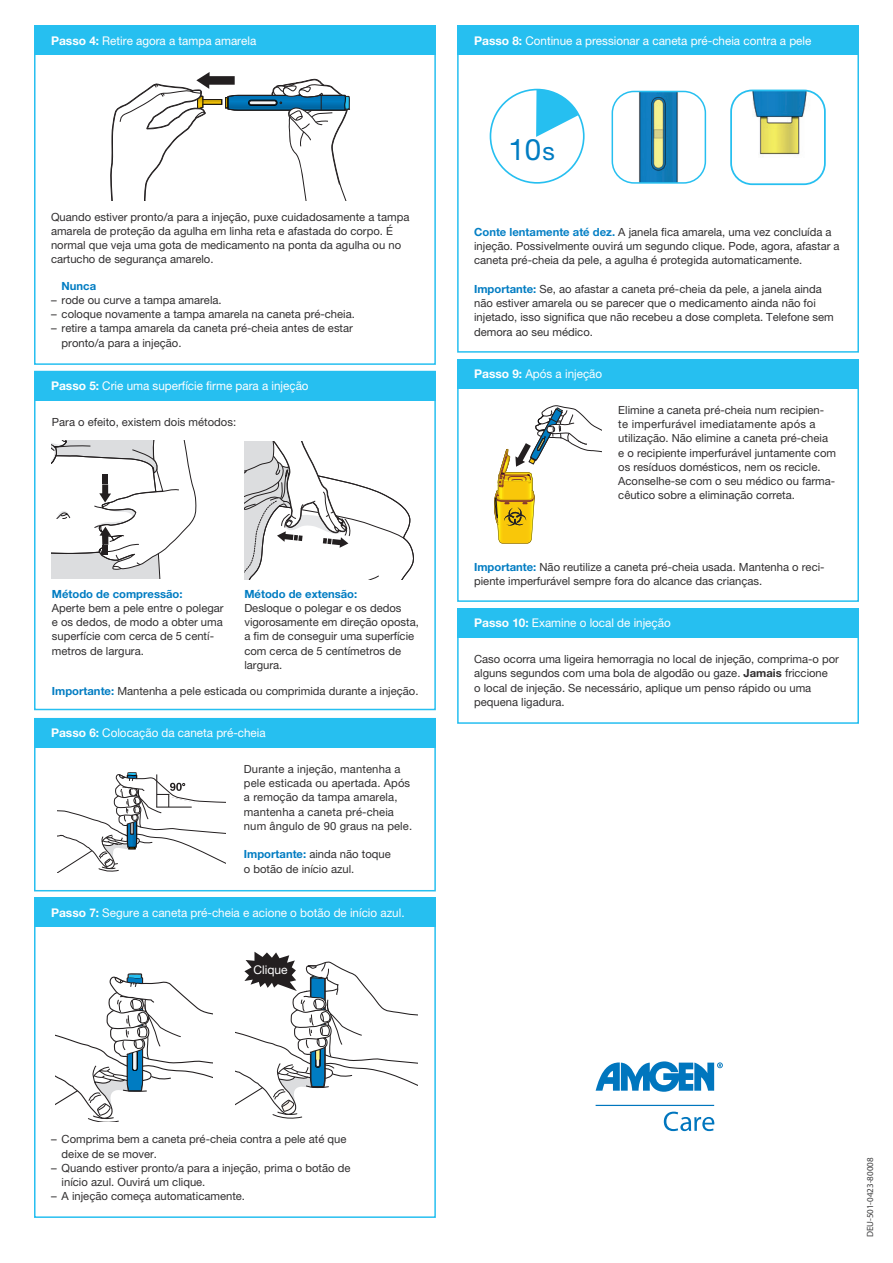
<style>
.page{position:relative;width:893px;height:1263px;background:#fff}
.page>*{position:absolute;margin:0;border:0;box-sizing:border-box;transform-origin:0 0}
.Body_copy{font:29.55px "Helvetica Neue LT Pro";color:#007cc2}
.Headline_Copy_H2{font:12px "Helvetica Neue LT Pro";color:#fff}
.Copy{font:12px "Helvetica Neue LT Pro";letter-spacing:-.005em;color:#fff}
.Copy-2{font:11.25px/14.2px "Helvetica Neue LT Pro";color:#312f30}
.Copy_Bullet{font:11.25px/14.2px "Helvetica Neue LT Pro";color:#312f30}
.Copy-3{font:700 11.25px "Helvetica Neue LT Pro";color:#007cc2}
.t1{font:9px "Myriad Pro";color:#3e3e3f}
.s1{font-weight:700}
.s2{font-weight:700;color:#007cc2}
.s3{font-size:24.75px}
.s4{font-weight:700;color:#0580c5}
</style>
<div class="page">
<div style="left:34px;top:26px;width:402px;height:339px;border:2px solid #26bff0"></div>
<svg style="left:110px;top:72px;width:240px;height:129px"></svg>
<div style="left:34px;top:26px;width:402px;height:29px;background:#26bff0"></div>
<div style="left:457px;top:26px;width:402px;height:327px;border:2px solid #26bff0"></div>
<svg style="left:536px;top:90px;width:46px;height:47px"></svg>
<div style="left:490px;top:89px;width:95px;height:95px;border:2px solid #26bff0;border-radius:50%"></div>
<img style="left:612px;top:91px;width:93px;height:91px">
<div style="left:612px;top:91px;width:94px;height:93px;border:2px solid #26bff0;border-radius:22px"></div>
<img style="left:733px;top:90px;width:90px;height:92px">
<div style="left:730px;top:90px;width:96px;height:95px;border:2px solid #26bff0;border-radius:21px"></div>
<div style="left:457px;top:26px;width:402px;height:29px;background:#26bff0"></div>
<div style="left:457px;top:359px;width:402px;height:243px;border:2px solid #26bff0"></div>
<svg style="left:494px;top:405px;width:107px;height:139px"></svg>
<div style="left:457px;top:359px;width:402px;height:30px;background:#26bff0"></div>
<div style="left:457px;top:608px;width:402px;height:116px;border:2px solid #26bff0"></div>
<div style="left:457px;top:608px;width:402px;height:30px;background:#26bff0"></div>
<div style="left:34px;top:371px;width:402px;height:339px;border:2px solid #26bff0"></div>
<svg style="left:52px;top:440px;width:145px;height:138px"></svg>
<svg style="left:244px;top:441px;width:170px;height:138px"></svg>
<div style="left:34px;top:371px;width:402px;height:30px;background:#26bff0"></div>
<svg style="left:57px;top:772px;width:168px;height:101px"></svg>
<div style="left:34px;top:718px;width:402px;height:173px;border:2px solid #26bff0"></div>
<div style="left:34px;top:718px;width:402px;height:30px;background:#26bff0"></div>
<div style="left:34px;top:897px;width:402px;height:321px;border:2px solid #26bff0"></div>
<svg style="left:55px;top:973px;width:157px;height:148px"></svg>
<svg style="left:236px;top:951px;width:182px;height:168px"></svg>
<div style="left:34px;top:897px;width:402px;height:30px;background:#26bff0"></div>
<svg style="left:596px;top:1061px;width:127px;height:70px"></svg>
<p class="Headline_Copy_H2" style="left:51px;top:33px;width:207px"><span class="s1">Passo 4:</span> Retire agora a tampa amarela</p>
<p class="Copy-2" style="left:51px;top:209px;width:360px">Quando estiver pronto/a para a injeção, puxe cuidadosamente a tampa amarela de proteção da agulha em linha reta e afastada do corpo. É normal que veja uma gota de medicamento na ponta da agulha ou no cartucho de segurança amarelo.</p>
<p class="Copy-3" style="left:62px;top:279px;width:36px">Nunca</p>
<p class="Copy_Bullet" style="left:51px;top:293px;width:172px">– rode ou curve a tampa amarela.</p>
<p class="Copy_Bullet" style="left:51px;top:307px;width:305px">– coloque novamente a tampa amarela na caneta pré-cheia.</p>
<p class="Copy_Bullet" style="left:62px;top:321px;width:293px;text-indent:-11px">– retire a tampa amarela da caneta pré-cheia antes de estar pronto/a para a injeção.</p>
<p class="Headline_Copy_H2" style="left:51px;top:378px;width:259px"><span class="s1">Passo 5:</span> Crie uma superfície firme para a injeção</p>
<p class="Copy-2" style="left:52px;top:415px;width:186px">Para o efeito, existem dois métodos:</p>
<p class="Copy-3" style="left:52px;top:586px;width:132px">Método de compressão:</p>
<p class="Copy-2" style="left:52px;top:600px;width:173px">Aperte bem a pele entre o polegar e os dedos, de modo a obter uma superfície com cerca de 5 centí&shy;metros de largura.</p>
<p class="Copy-3" style="left:244px;top:586px;width:114px">Método de extensão:</p>
<p class="Copy-2" style="left:244px;top:600px;width:176px">Desloque o polegar e os dedos vigorosamente em direção oposta, a fim de conseguir uma superfície com cerca de 5 centímetros de largura.</p>
<p class="Copy-2" style="left:52px;top:684px;width:368px"><span class="s2">Importante:</span> Mantenha a pele esticada ou comprimida durante a injeção.</p>
<p class="Headline_Copy_H2" style="left:51px;top:726px;width:216px"><span class="s1">Passo 6:</span> Colocação da caneta pré-cheia</p>
<p class="Copy-2" style="left:244px;top:761px;width:170px">Durante a injeção, mantenha a pele esticada ou apertada. Após a remoção da tampa amarela, mantenha a caneta pré-cheia num ângulo de 90 graus na pele.</p>
<p class="Copy-2" style="left:244px;top:847px;width:148px"><span class="s2">Importante:</span> ainda não toque o botão de início azul.</p>
<p class="Headline_Copy_H2" style="left:51px;top:905px;width:355px"><span class="s1">Passo 7:</span> Segure a caneta pré-cheia e acione o botão de início azul.</p>
<p class="Copy" style="left:253px;top:963px;width:36px">Clique</p>
<p class="Headline_Copy_H2" style="left:474px;top:33px;width:339px"><span class="s1">Passo 8:</span> Continue a pressionar a caneta pré-cheia contra a pele</p>
<p class="Body_copy" style="left:509px;top:132px;width:48px">10<span class="s3">s</span></p>
<p class="Copy-2" style="left:474px;top:225px;width:367px"><span class="s4">Conte lentamente até dez.</span> A janela fica amarela, uma vez concluída a injeção. Possivelmente ouvirá um segundo clique. Pode, agora, afastar a caneta pré-cheia da pele, a agulha é protegida automaticamente.</p>
<p class="Copy-2" style="left:474px;top:282px;width:361px"><span class="s2">Importante:</span> Se, ao afastar a caneta pré-cheia da pele, a janela ainda não estiver amarela ou se parecer que o medicamento ainda não foi injetado, isso significa que não recebeu a dose completa. Telefone sem demora ao seu médico.</p>
<p class="Headline_Copy_H2" style="left:474px;top:367px;width:130px"><span class="s1">Passo 9:</span> Após a injeção</p>
<p class="Copy-2" style="left:618px;top:403px;width:219px">Elimine a caneta pré-cheia num recipien&shy;te imperfurável imediatamente após a utilização. Não elimine a caneta pré-cheia e o recipiente imperfurável juntamente com os resíduos domésticos, nem os recicle.<br>Aconselhe-se com o seu médico ou farma&shy;cêutico sobre a eliminação correta.</p>
<p class="Copy-2" style="left:474px;top:559px;width:352px"><span class="s2">Importante:</span> Não reutilize a caneta pré-cheia usada. Mantenha o reci&shy;piente imperfurável sempre fora do alcance das crianças.</p>
<p class="Headline_Copy_H2" style="left:474px;top:616px;width:198px"><span class="s1">Passo 10:</span> Examine o local de injeção</p>
<p class="Copy-2" style="left:474px;top:652px;width:366px">Caso ocorra uma ligeira hemorragia no local de injeção, comprima-o por alguns segundos com uma bola de algodão ou gaze. <span class="s1">Jamais</span> friccione<br>o local de injeção. Se necessário, aplique um penso rápido ou uma pequena ligadura.</p>
<p class="Copy_Bullet" style="left:62px;top:1132px;width:286px;text-indent:-11px">– Comprima bem a caneta pré-cheia contra a pele até que deixe de se mover.</p>
<p class="Copy_Bullet" style="left:62px;top:1160px;width:290px;text-indent:-11px">– Quando estiver pronto/a para a injeção, prima o botão de início azul. Ouvirá um clique.</p>
<p class="Copy_Bullet" style="left:51px;top:1189px;width:196px">– A injeção começa automaticamente.</p>
<p class="t1" style="left:865px;top:1237px;width:81px;rotate:-90deg">DEU-501-0423-80008</p>
</div>
